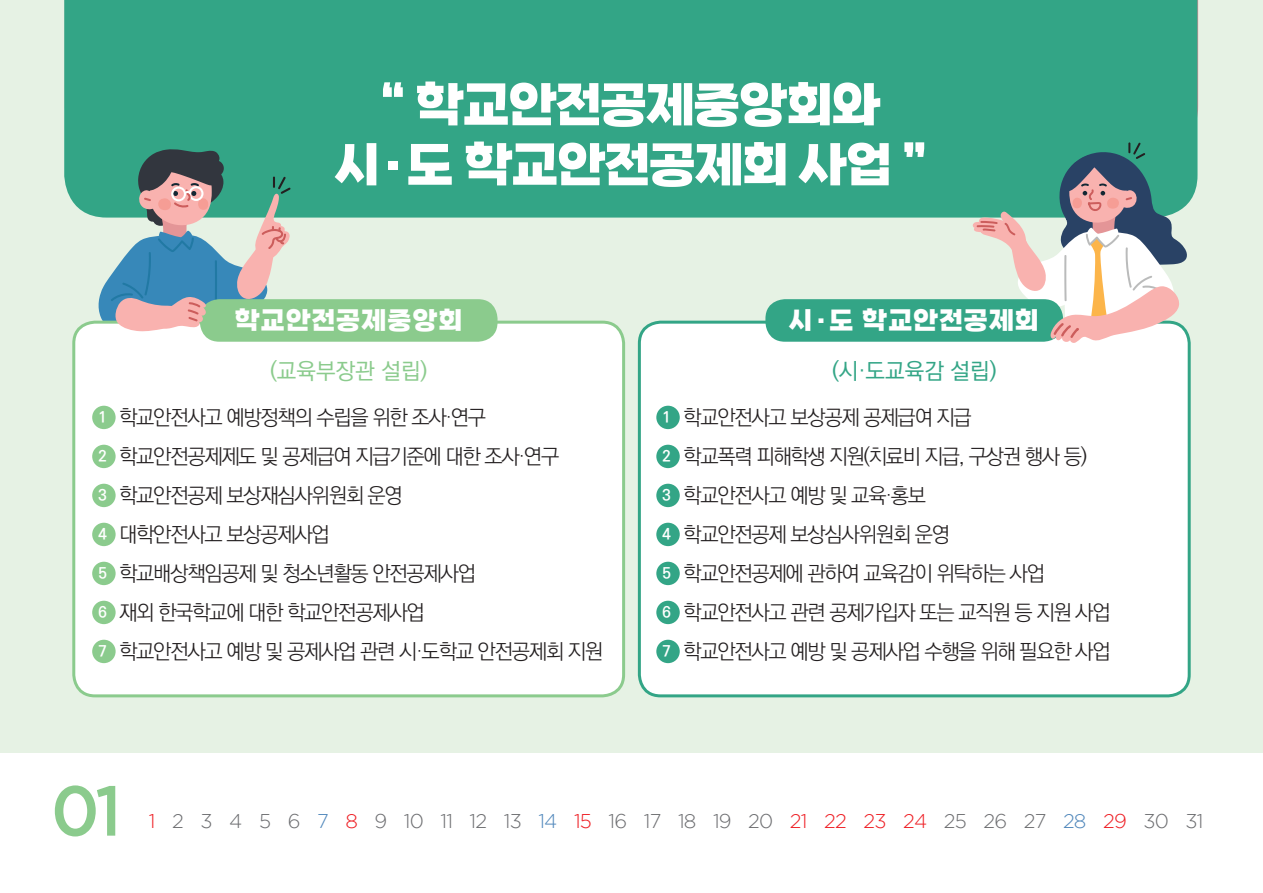
<style>
.page{position:relative;width:1263px;height:893px;background:#fff}
.page>*{position:absolute;margin:0;border:0;box-sizing:border-box;transform-origin:0 0}
.t1{font:500 70.5px "Gotham";color:#8bcb8d;scale:.95 1}
.t2{font:800 52.5px/60px "Gangwon Edu Power";letter-spacing:-.025em;color:#fff;text-align:center}
.t3{font:800 27px "Gangwon Edu Power";letter-spacing:.035em;color:#fff}
.t4{font:22.5px "Ko Pub World Dotum PM";color:#33a586}
.t5{font:22.5px "Ko Pub World Dotum PM";color:#8bcb8d}
.t6{font:21px/39px "Ko Pub World Dotum PL";letter-spacing:-.06em;color:#231f20}
.t7{font:300 19.95px "Gotham";letter-spacing:-.04em;color:#6c6d70}
.s1{font-family:"Ko Pub World Dotum PB";font-size:15.45px;color:#fff}
.s2{color:#ee1d23}
.s3{color:#5087bb}
</style>
<div class="page">
<div style="left:0;top:0;width:1263px;height:753px;background:#e6f2e4"></div>
<div style="left:64px;top:0;width:1133px;height:218px;background:#33a586"></div>
<div style="left:74px;top:322px;width:550px;height:374px;background:#fff;border-radius:21px"></div>
<div style="left:72px;top:321px;width:553px;height:376px;border:3px solid #8bcb8d;border-radius:21px"></div>
<div style="left:639px;top:322px;width:550px;height:374px;background:#fff;border-radius:21px"></div>
<div style="left:638px;top:321px;width:553px;height:376px;border:3px solid #33a586;border-radius:21px"></div>
<div style="left:92px;top:406px;width:24px;height:23px;background:#8bcb8d;border-radius:50%"></div>
<div style="left:92px;top:445px;width:24px;height:23px;background:#8bcb8d;border-radius:50%"></div>
<div style="left:92px;top:484px;width:24px;height:23px;background:#8bcb8d;border-radius:50%"></div>
<div style="left:92px;top:523px;width:24px;height:23px;background:#8bcb8d;border-radius:50%"></div>
<div style="left:92px;top:562px;width:24px;height:23px;background:#8bcb8d;border-radius:50%"></div>
<div style="left:92px;top:601px;width:24px;height:23px;background:#8bcb8d;border-radius:50%"></div>
<div style="left:92px;top:640px;width:24px;height:23px;background:#8bcb8d;border-radius:50%"></div>
<div style="left:656px;top:406px;width:24px;height:23px;background:#33a586;border-radius:50%"></div>
<div style="left:656px;top:445px;width:24px;height:23px;background:#33a586;border-radius:50%"></div>
<div style="left:656px;top:484px;width:24px;height:23px;background:#33a586;border-radius:50%"></div>
<div style="left:656px;top:523px;width:24px;height:23px;background:#33a586;border-radius:50%"></div>
<div style="left:656px;top:562px;width:24px;height:23px;background:#33a586;border-radius:50%"></div>
<div style="left:656px;top:601px;width:24px;height:23px;background:#33a586;border-radius:50%"></div>
<div style="left:656px;top:640px;width:24px;height:23px;background:#33a586;border-radius:50%"></div>
<div style="left:200px;top:299px;width:297px;height:43px;background:#8bcb8d;border-radius:20px"></div>
<div style="left:765px;top:299px;width:298px;height:43px;background:#33a586;border-radius:20px"></div>
<svg style="left:97px;top:149px;width:194px;height:193px"></svg>
<svg style="left:972px;top:142px;width:215px;height:201px"></svg>
<h2 class="t2" style="left:335px;top:77px;width:593px">“ 학교안전공제중앙회와 시·도 학교안전공제회 사업 ”</h2>
<p class="t3" style="left:235px;top:307px;width:229px">학교안전공제중앙회</p>
<p class="t3" style="left:789px;top:307px;width:251px">시·도 학교안전공제회</p>
<p class="t5" style="left:270px;top:355px;width:159px">(교육부장관 설립)</p>
<p class="t4" style="left:832px;top:355px;width:166px">(시·도교육감 설립)</p>
<p class="t6" style="left:98px;top:398px;width:506px"><span class="s1">1</span> 학교안전사고 예방정책의 수립을 위한 조사·연구<br><span class="s1">2</span> 학교안전공제제도 및 공제급여 지급기준에 대한 조사·연구<br><span class="s1">3</span> 학교안전공제 보상재심사위원회 운영<br><span class="s1">4</span> 대학안전사고 보상공제사업<br><span class="s1">5</span> 학교배상책임공제 및 청소년활동 안전공제사업<br><span class="s1">6</span> 재외 한국학교에 대한 학교안전공제사업<br><span class="s1">7</span> 학교안전사고 예방 및 공제사업 관련 시·도학교 안전공제회 지원</p>
<p class="t6" style="left:663px;top:398px;width:449px"><span class="s1">1</span> 학교안전사고 보상공제 공제급여 지급<br><span class="s1">2</span> 학교폭력 피해학생 지원(치료비 지급, 구상권 행사 등)<br><span class="s1">3</span> 학교안전사고 예방 및 교육·홍보<br><span class="s1">4</span> 학교안전공제 보상심사위원회 운영<br><span class="s1">5</span> 학교안전공제에 관하여 교육감이 위탁하는 사업<br><span class="s1">6</span> 학교안전사고 관련 공제가입자 또는 교직원 등 지원 사업<br><span class="s1">7</span> 학교안전사고 예방 및 공제사업 수행을 위해 필요한 사업</p>
<h1 class="t1" style="left:51px;top:771px;width:76px">01</h1>
<p class="t7" style="left:149px;top:810px;width:1056px"><span class="s2">1</span> 2 3 4 5 6 <span class="s3">7</span> <span class="s2">8</span> 9 10 11 12 13 <span class="s3">14</span> <span class="s2">15</span> 16 17 18 19 20 <span class="s2">21 22 23 24</span> 25 26 27 <span class="s3">28</span> <span class="s2">29</span> 30 31</p>
</div>
